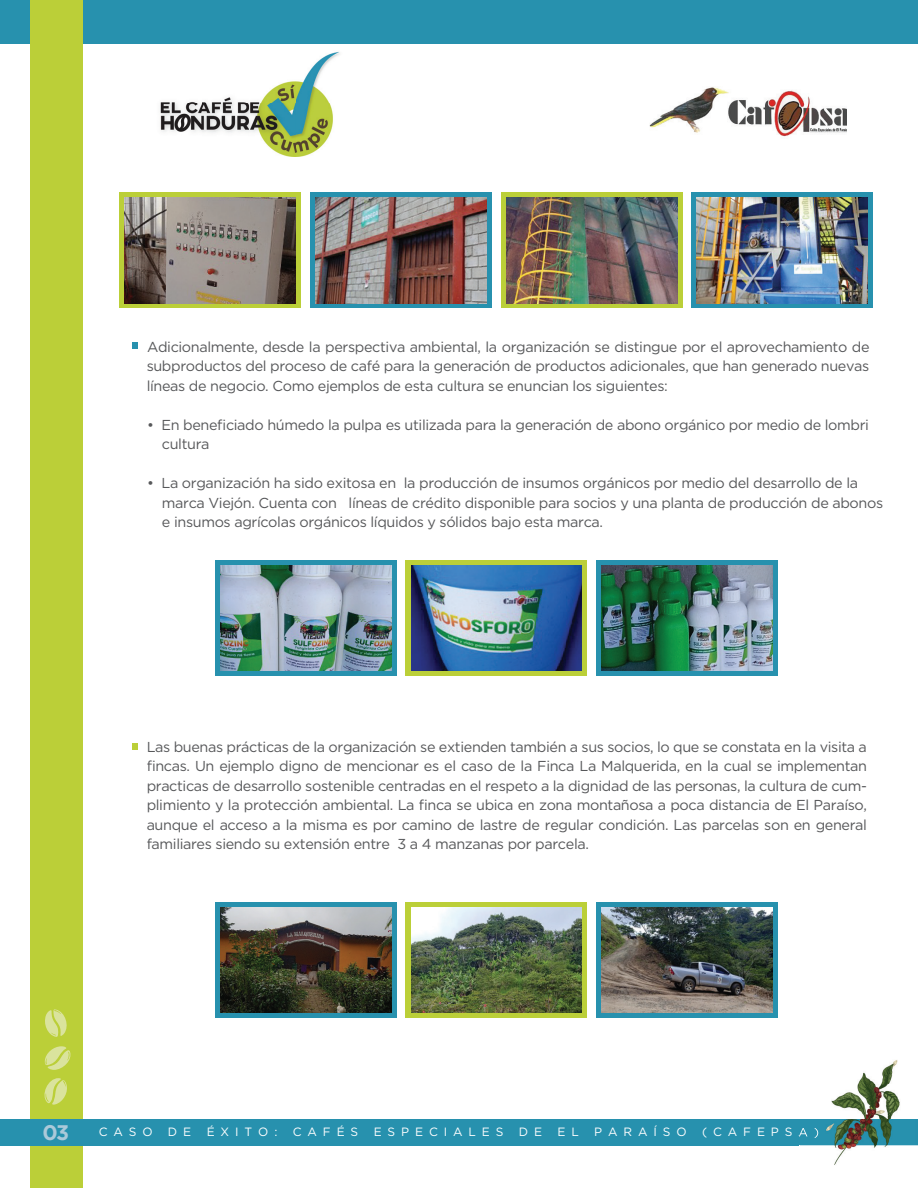
<style>
.page{position:relative;width:918px;height:1188px;background:#fff}
.page>*{position:absolute;margin:0;border:0;box-sizing:border-box;transform-origin:0 0}
.t1{font:700 21px "Gotham";color:#abc9d9}
.t2{font:14.4px/19.5px "Gotham";letter-spacing:-.025em;color:#57585a;text-align:justify}
.t3{font:12px "Gotham";letter-spacing:.49em;color:#fff}
</style>
<div class="page">
<div style="left:0;top:0;width:917px;height:43px;background:#2791ae"></div>
<div style="left:30px;top:0;width:53px;height:1188px;background:#bbcf38"></div>
<div style="left:0;top:1119px;width:918px;height:26px;background:#2791ae"></div>
<div style="left:132px;top:342px;width:6px;height:7px;background:#2791ae"></div>
<div style="left:132px;top:743px;width:6px;height:7px;background:#bbcf38"></div>
<svg style="left:119px;top:193px;width:182px;height:115px;background:#aebb3e"></svg>
<img style="left:125px;top:198px;width:170px;height:105px">
<svg style="left:310px;top:193px;width:182px;height:115px;background:#378ea6"></svg>
<img style="left:315px;top:198px;width:171px;height:105px">
<svg style="left:501px;top:193px;width:181px;height:115px;background:#acbd3e"></svg>
<img style="left:506px;top:198px;width:171px;height:105px">
<svg style="left:692px;top:193px;width:181px;height:115px;background:#348ea6"></svg>
<img style="left:697px;top:198px;width:171px;height:105px">
<div style="left:215px;top:560px;width:182px;height:116px;background:#2791ae"></div>
<img style="left:220px;top:565px;width:171px;height:106px">
<div style="left:406px;top:560px;width:181px;height:116px;background:#bbcf38"></div>
<img style="left:411px;top:565px;width:171px;height:106px">
<div style="left:596px;top:560px;width:182px;height:116px;background:#2791ae"></div>
<img style="left:602px;top:565px;width:171px;height:106px">
<div style="left:215px;top:902px;width:182px;height:116px;background:#2791ae"></div>
<img style="left:220px;top:907px;width:171px;height:106px">
<div style="left:406px;top:902px;width:181px;height:116px;background:#bbcf38"></div>
<img style="left:411px;top:907px;width:171px;height:106px">
<div style="left:596px;top:902px;width:182px;height:116px;background:#2791ae"></div>
<img style="left:602px;top:907px;width:171px;height:106px">
<img style="left:800px;top:1060px;width:118px;height:105px">
<img style="left:800px;top:1126px;width:25px;height:12px">
<svg style="left:44px;top:1078px;width:23px;height:27px"></svg>
<svg style="left:45px;top:1009px;width:22px;height:28px"></svg>
<svg style="left:45px;top:1046px;width:26px;height:24px"></svg>
<img style="left:160px;top:51px;width:180px;height:105px">
<img style="left:649px;top:87px;width:197px;height:50px">
<p class="t2" style="left:147px;top:336px;width:724px">Adicionalmente, desde la perspectiva ambiental, la organización se distingue por el aprovechamiento de subproductos del proceso de café para la generación de productos adicionales, que han generado nuevas líneas de negocio. Como ejemplos de esta cultura se enuncian los siguientes:</p>
<p class="t2" style="left:162px;top:414px;width:709px;text-indent:-15px">• En beneficiado húmedo la pulpa es utilizada para la generación de abono orgánico por medio de lombri cultura</p>
<p class="t2" style="left:162px;top:473px;width:723px;text-align:left;text-indent:-15px">• La organización ha sido exitosa en la producción de insumos orgánicos por medio del desarrollo de la marca Viejón. Cuenta con líneas de crédito disponible para socios y una planta de producción de abonos e insumos agrícolas orgánicos líquidos y sólidos bajo esta marca.</p>
<p class="t2" style="left:147px;top:737px;width:722px">Las buenas prácticas de la organización se extienden también a sus socios, lo que se constata en la visita a fincas. Un ejemplo digno de mencionar es el caso de la Finca La Malquerida, en la cual se implementan practicas de desarrollo sostenible centradas en el respeto a la dignidad de las personas, la cultura de cum&shy;plimiento y la protección ambiental. La finca se ubica en zona montañosa a poca distancia de El Paraíso, aunque el acceso a la misma es por camino de lastre de regular condición. Las parcelas son en general familiares siendo su extensión entre 3 a 4 manzanas por parcela.</p>
<h1 class="t1" style="left:43px;top:1120px;width:28px">03</h1>
<p class="t3" style="left:99px;top:1125px;width:55px">CASO</p>
<p class="t3" style="left:168px;top:1125px;width:25px">D E</p>
<p class="t3" style="left:207px;top:1125px;width:72px">ÉXITO:</p>
<p class="t3" style="left:293px;top:1125px;width:67px">CAFÉS</p>
<p class="t3" style="left:374px;top:1125px;width:131px">ESPECIALES</p>
<p class="t3" style="left:519px;top:1125px;width:25px">D E</p>
<p class="t3" style="left:558px;top:1125px;width:23px">E L</p>
<p class="t3" style="left:594px;top:1125px;width:94px">PARAÍSO</p>
<p class="t3" style="left:702px;top:1125px;width:118px">(CAFEPSA)</p>
</div>
